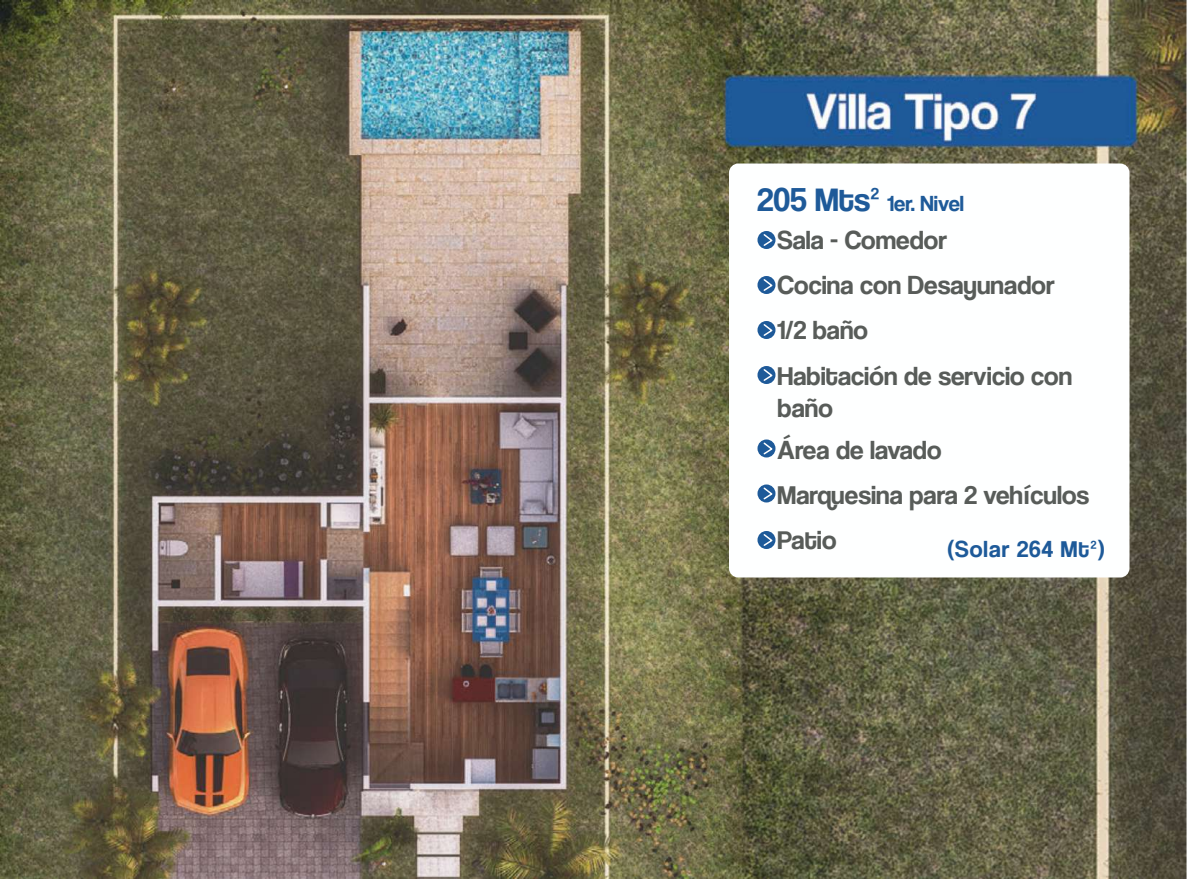
<style>
.page{position:relative;width:1188px;height:879px;background:#fff}
.page>*{position:absolute;margin:0;border:0;box-sizing:border-box;transform-origin:0 0}
.t1{font:27px/45.3px "Coolvetica Rg";color:#585c59}
.t2{font:24px "Coolvetica Rg";letter-spacing:.04em;color:#1e5a99}
.t3{font:22.5px "Coolvetica Rg";color:#1e5a99}
.s1{font-size:34.2px}
</style>
<div class="page">
<img style="left:0;top:0;width:1187px;height:879px">
<div style="left:729px;top:164px;width:401px;height:414px;background:#feffff;border-radius:9px"></div>
<svg style="left:758px;top:231px;width:18px;height:18px"></svg>
<svg style="left:762px;top:233px;width:12px;height:14px"></svg>
<svg style="left:758px;top:276px;width:18px;height:18px"></svg>
<svg style="left:762px;top:278px;width:12px;height:14px"></svg>
<svg style="left:758px;top:321px;width:18px;height:18px"></svg>
<svg style="left:762px;top:323px;width:12px;height:14px"></svg>
<svg style="left:758px;top:366px;width:18px;height:18px"></svg>
<svg style="left:762px;top:368px;width:12px;height:14px"></svg>
<svg style="left:758px;top:440px;width:18px;height:18px"></svg>
<svg style="left:762px;top:441px;width:12px;height:15px"></svg>
<svg style="left:758px;top:484px;width:18px;height:18px"></svg>
<svg style="left:762px;top:486px;width:12px;height:15px"></svg>
<svg style="left:758px;top:531px;width:18px;height:18px"></svg>
<svg style="left:762px;top:533px;width:12px;height:14px"></svg>
<p class="t3" style="left:758px;top:190px;width:208px"><span class="s1">205 Mts²</span> 1er. Nivel</p>
<p class="t1" style="left:778px;top:217px;width:171px">Sala - Comedor</p>
<p class="t1" style="left:778px;top:262px;width:296px">Cocina con Desayunador<br>1/2 baño<br>Habitación de servicio con</p>
<p class="t1" style="left:778px;top:387px;width:165px;line-height:41.7px">baño<br>Área de lavado</p>
<p class="t1" style="left:778px;top:472px;width:313px">Marquesina para 2 vehículos<br>Patio</p>
<p class="t2" style="left:946px;top:535px;width:161px">(Solar 264 Mt²)</p>
</div>
